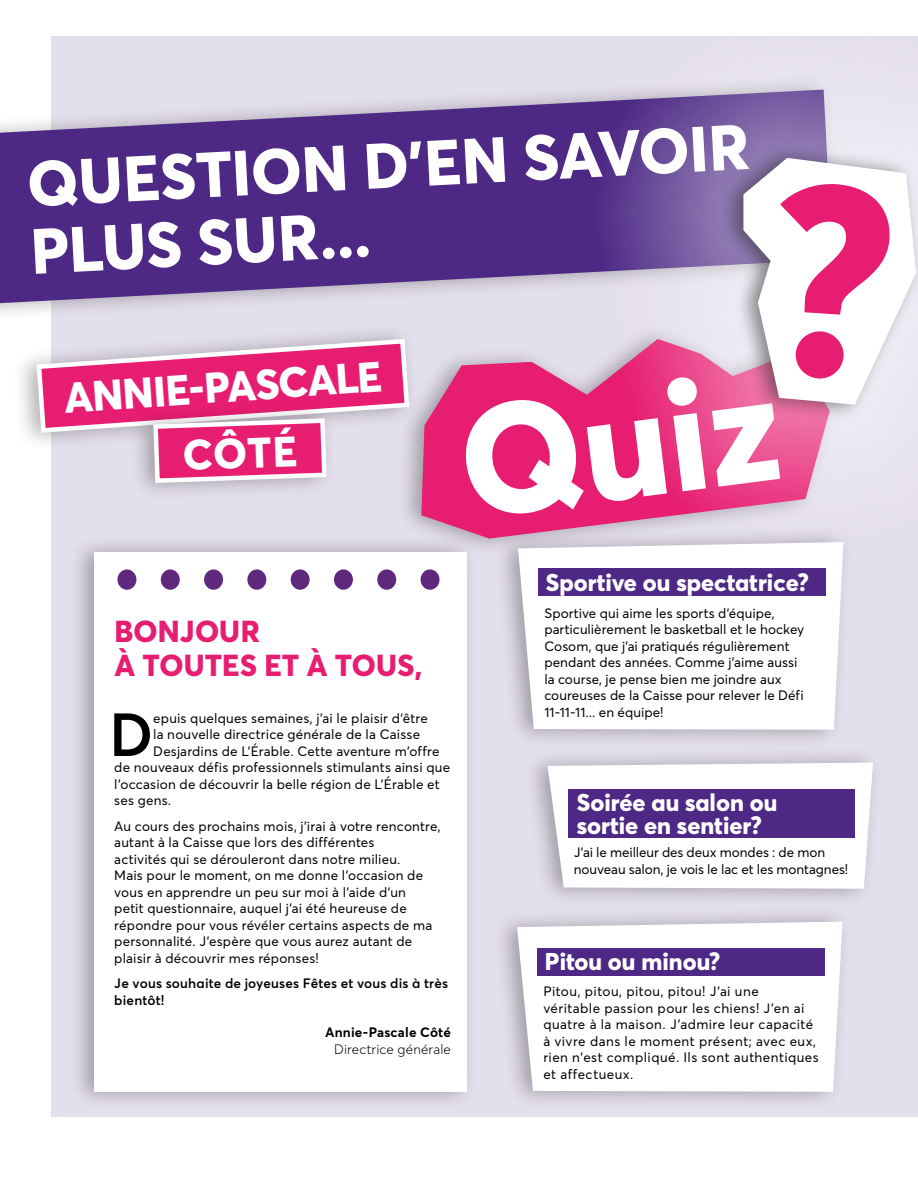
<style>
.page{position:relative;width:918px;height:1188px;background:#fff}
.page>*{position:absolute;margin:0;border:0;box-sizing:border-box;transform-origin:0 0}
.t1{font:800 63px/67.5px "Averta";color:#fff}
.t2{font:600 60px "Averta";color:#000}
.t3{font:800 42px "Averta";color:#fff}
.t4{font:800 30px/34.5px "Averta";letter-spacing:.01em;color:#e71d72}
.t5{font:800 24px/22.5px "Averta";color:#fff}
.t6{font:13.5px/16.5px "Averta";letter-spacing:.01em;color:#000}
.t7{font:13.5px/16.5px "Averta";letter-spacing:.03em;color:#000}
.t8{font:600 13.5px/16.5px "Averta";letter-spacing:.01em;color:#000}
.t9{font:300 13.5px "Averta";letter-spacing:.01em;color:#000}
.t10{font:700 13.5px "Averta";letter-spacing:.01em;color:#000}
</style>
<div class="page">
<div style="left:51px;top:36px;width:867px;height:1080px;background:#e4dfec"></div>
<div style="left:69px;top:535px;width:409px;height:576px;background:#000;opacity:.3"></div>
<div style="left:95px;top:552px;width:372px;height:540px;background:#fff"></div>
<div style="left:117px;top:569px;width:19px;height:21px;background:#60287d;border-radius:50%"></div>
<div style="left:204px;top:569px;width:19px;height:21px;background:#60287d;border-radius:50%"></div>
<div style="left:291px;top:569px;width:19px;height:21px;background:#60287d;border-radius:50%"></div>
<div style="left:377px;top:569px;width:19px;height:21px;background:#60287d;border-radius:50%"></div>
<div style="left:161px;top:569px;width:19px;height:21px;background:#60287d;border-radius:50%"></div>
<div style="left:247px;top:569px;width:19px;height:21px;background:#60287d;border-radius:50%"></div>
<div style="left:334px;top:569px;width:19px;height:21px;background:#60287d;border-radius:50%"></div>
<div style="left:421px;top:569px;width:19px;height:21px;background:#60287d;border-radius:50%"></div>
<div style="left:0;top:73px;width:843px;height:250px;background:#000;opacity:.3"></div>
<svg style="left:0;top:90px;width:593px;height:213px;background:#694b97"></svg>
<div style="left:396px;top:323px;width:443px;height:234px;background:#000;opacity:.3"></div>
<svg style="left:421px;top:339px;width:172px;height:200px"></svg>
<svg style="left:462px;top:377px;width:131px;height:140px;background:#f080af"></svg>
<div style="left:493px;top:525px;width:361px;height:224px;background:#000;opacity:.3"></div>
<div style="left:518px;top:542px;width:326px;height:188px;background:#fff"></div>
<div style="left:539px;top:568px;width:287px;height:28px;background:#4d2985"></div>
<div style="left:523px;top:746px;width:360px;height:162px;background:#000;opacity:.3"></div>
<svg style="left:548px;top:763px;width:325px;height:126px;background:#f8f7f9"></svg>
<div style="left:569px;top:789px;width:286px;height:48px;background:#4d2985"></div>
<div style="left:492px;top:905px;width:361px;height:206px;background:#000;opacity:.3"></div>
<svg style="left:517px;top:922px;width:326px;height:170px;background:#fbfafb"></svg>
<div style="left:538px;top:948px;width:287px;height:28px;background:#4d2985"></div>
<div style="left:12px;top:323px;width:407px;height:128px;background:#000;opacity:.3"></div>
<div style="left:128px;top:402px;width:209px;height:100px;background:#000;opacity:.3"></div>
<svg style="left:34px;top:337px;width:378px;height:148px"></svg>
<div style="left:593px;top:17px;width:325px;height:531px;background:#fff;opacity:.75"></div>
<div style="left:718px;top:142px;width:200px;height:281px;background:#000;opacity:.3"></div>
<svg style="left:712px;top:158px;width:204px;height:329px"></svg>
<h1 class="t1" style="left:26px;top:150px;width:725px;rotate:-3deg">QUESTION D’EN SAVOIR<br>PLUS SUR...</h1>
<h3 class="t3" style="left:62px;top:371px;width:320px;rotate:-4deg">ANNIE-PASCALE</h3>
<h3 class="t3" style="left:182px;top:429px;width:116px;rotate:-2deg">CÔTÉ</h3>
<h3 class="t4" style="left:114px;top:614px;width:309px">BONJOUR<br>À TOUTES ET À TOUS,</h3>
<h2 class="t2" style="left:109px;top:697px;width:46px">D</h2>
<p class="t6" style="left:153px;top:710px;width:276px">epuis quelques semaines, j’ai le plaisir d’être</p>
<p class="t6" style="left:153px;top:726px;width:268px">la nouvelle directrice générale de la Caisse</p>
<p class="t6" style="left:153px;top:743px;width:288px">Desjardins de L’Érable. Cette aventure m’offre</p>
<p class="t6" style="left:114px;top:759px;width:337px">de nouveaux défis professionnels stimulants ainsi que</p>
<p class="t6" style="left:114px;top:776px;width:327px">l’occasion de découvrir la belle région de L’Érable et</p>
<p class="t6" style="left:114px;top:792px;width:58px">ses gens.</p>
<p class="t6" style="left:114px;top:818px;width:328px">Au cours des prochains mois, j’irai à votre rencontre, autant à la Caisse que lors des différentes<br>activités qui se dérouleront dans notre milieu.<br>Mais pour le moment, on me donne l’occasion de vous en apprendre un peu sur moi à l’aide d’un<br>petit questionnaire, auquel j’ai été heureuse de répondre pour vous révéler certains aspects de ma personnalité. J’espère que vous aurez autant de plaisir à découvrir mes réponses!</p>
<p class="t8" style="left:114px;top:975px;width:335px">Je vous souhaite de joyeuses Fêtes et vous dis à très bientôt!</p>
<p class="t10" style="left:325px;top:1024px;width:127px">Annie-Pascale Côté</p>
<p class="t9" style="left:334px;top:1040px;width:118px">Directrice générale</p>
<h3 class="t5" style="left:546px;top:570px;width:264px">Sportive ou spectatrice?</h3>
<p class="t6" style="left:544px;top:605px;width:262px">Sportive qui aime les sports d’équipe, particulièrement le basketball et le hockey Cosom, que j’ai pratiqués régulièrement pendant des années. Comme j’aime aussi la course, je pense bien me joindre aux coureuses de la Caisse pour relever le Défi 11-11-11... en équipe!</p>
<h3 class="t5" style="left:577px;top:791px;width:202px">Soirée au salon ou sortie en sentier?</h3>
<p class="t6" style="left:574px;top:844px;width:276px">J’ai le meilleur des deux mondes : de mon nouveau salon, je vois le lac et les montagnes!</p>
<h3 class="t5" style="left:545px;top:950px;width:177px">Pitou ou minou?</h3>
<p class="t7" style="left:543px;top:983px;width:277px">Pitou, pitou, pitou, pitou! J’ai une véritable passion pour les chiens! J’en ai quatre à la maison. J’admire leur capacité à vivre dans le moment présent; avec eux, rien n’est compliqué. Ils sont authentiques et affectueux.</p>
</div>
